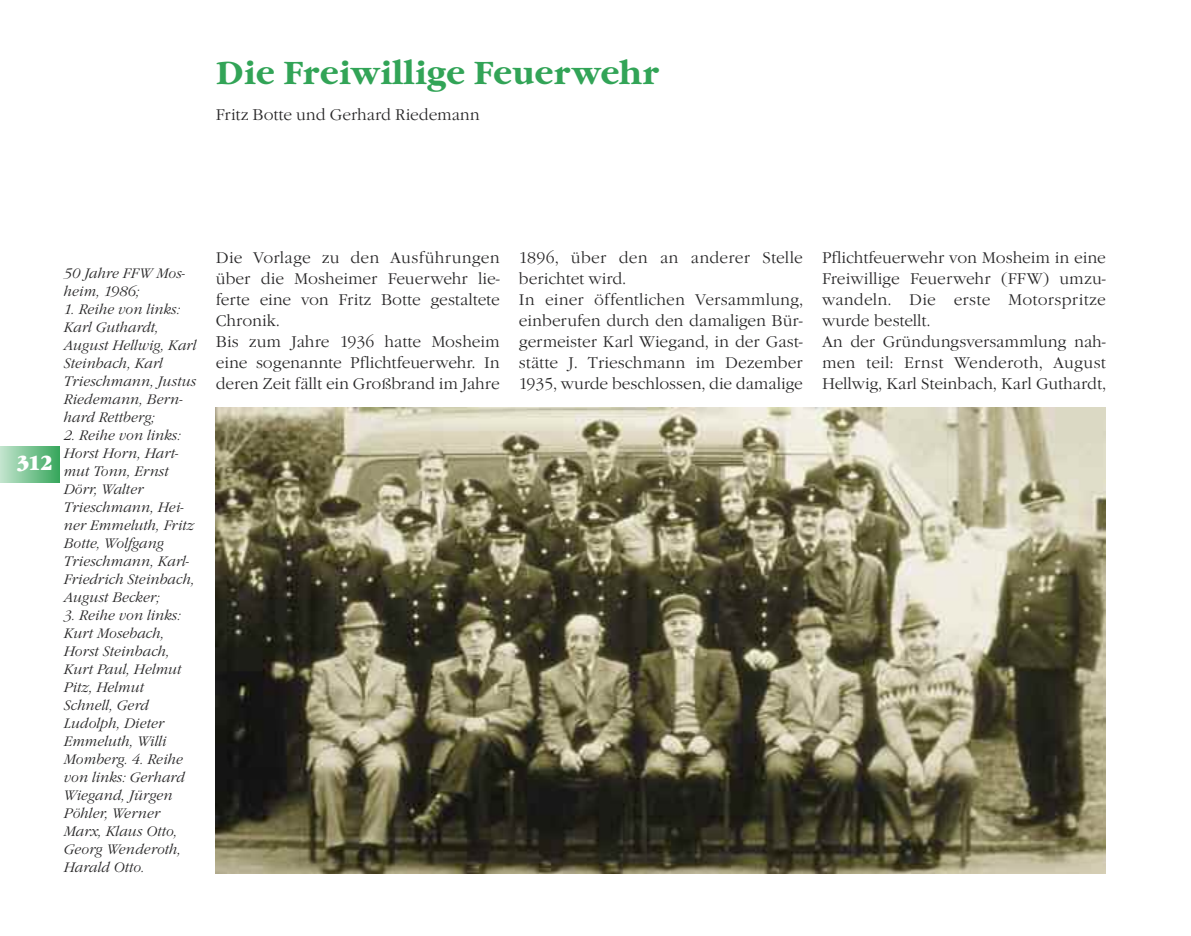
<style>
.page{position:relative;width:1191px;height:936px;background:#fff}
.page>*{position:absolute;margin:0;border:0;box-sizing:border-box;transform-origin:0 0}
.t1{font:700 33px "Garamond Nova";color:#32a457}
.t2{font:21px "Garamond Nova Ultra";color:#fff;scale:.85 1}
.t3{font:300 16.05px/21px "Garamond Nova";color:#272627}
.t4{font:italic 300 14.25px/18px "Garamond Nova";color:#272627}
</style>
<div class="page">
<div style="left:0;top:446px;width:59px;height:36px;background:linear-gradient(to right,#c4e5cf,#38a75d)"></div>
<img style="left:216px;top:407px;width:889px;height:466px">
<h1 class="t1" style="left:216px;top:53px;width:445px">Die Freiwillige Feuerwehr</h1>
<p class="t3" style="left:216px;top:104px;width:266px">Fritz Botte und Gerhard Riedemann</p>
<h2 class="t2" style="left:17px;top:451px;width:44px">312</h2>
<p class="t4" style="left:64px;top:264px;width:123px">50 Jahre FFW Mos&shy;heim, 1986;</p>
<p class="t4" style="left:64px;top:300px;width:134px">1. Reihe von links:<br>Karl Guthardt,<br>August Hellwig, Karl<br>Steinbach, Karl<br>Trieschmann, Justus<br>Riedemann, Bern&shy;hard Rettberg;</p>
<p class="t4" style="left:64px;top:426px;width:132px">2. Reihe von links:<br>Horst Horn, Hart&shy;mut Tonn, Ernst<br>Dörr, Walter<br>Trieschmann, Hei&shy;ner Emmeluth, Fritz<br>Botte, Wolfgang<br>Trieschmann, Karl-<br>Friedrich Steinbach,<br>August Becker;</p>
<p class="t4" style="left:64px;top:606px;width:122px">3. Reihe von links:<br>Kurt Mosebach,<br>Horst Steinbach,<br>Kurt Paul, Helmut<br>Pitz, Helmut<br>Schnell, Gerd<br>Ludolph, Dieter<br>Emmeluth, Willi<br>Momberg. 4. Reihe von links: Gerhard<br>Wiegand, Jürgen<br>Pöhler, Werner<br>Marx, Klaus Otto,<br>Georg Wenderoth,<br>Harald Otto.</p>
<p class="t3" style="left:216px;top:247px;width:285px">Die Vorlage zu den Ausführungen über die Mosheimer Feuerwehr lie&shy;ferte eine von Fritz Botte gestaltete<br>Chronik.<br>Bis zum Jahre 1936 hatte Mosheim eine sogenannte Pflichtfeuerwehr. In deren Zeit fällt ein Großbrand im Jahre</p>
<p class="t3" style="left:519px;top:247px;width:285px">1896, über den an anderer Stelle berichtet wird.<br>In einer öffentlichen Versammlung, einberufen durch den damaligen Bür&shy;germeister Karl Wiegand, in der Gast&shy;stätte J. Trieschmann im Dezember 1935, wurde beschlossen, die damalige</p>
<p class="t3" style="left:822px;top:247px;width:285px">Pflichtfeuerwehr von Mosheim in eine Freiwillige Feuerwehr (FFW) umzu&shy;wandeln. Die erste Motorspritze wurde bestellt.<br>An der Gründungsversammlung nah&shy;men teil: Ernst Wenderoth, August Hellwig, Karl Steinbach, Karl Guthardt,</p>
</div>
